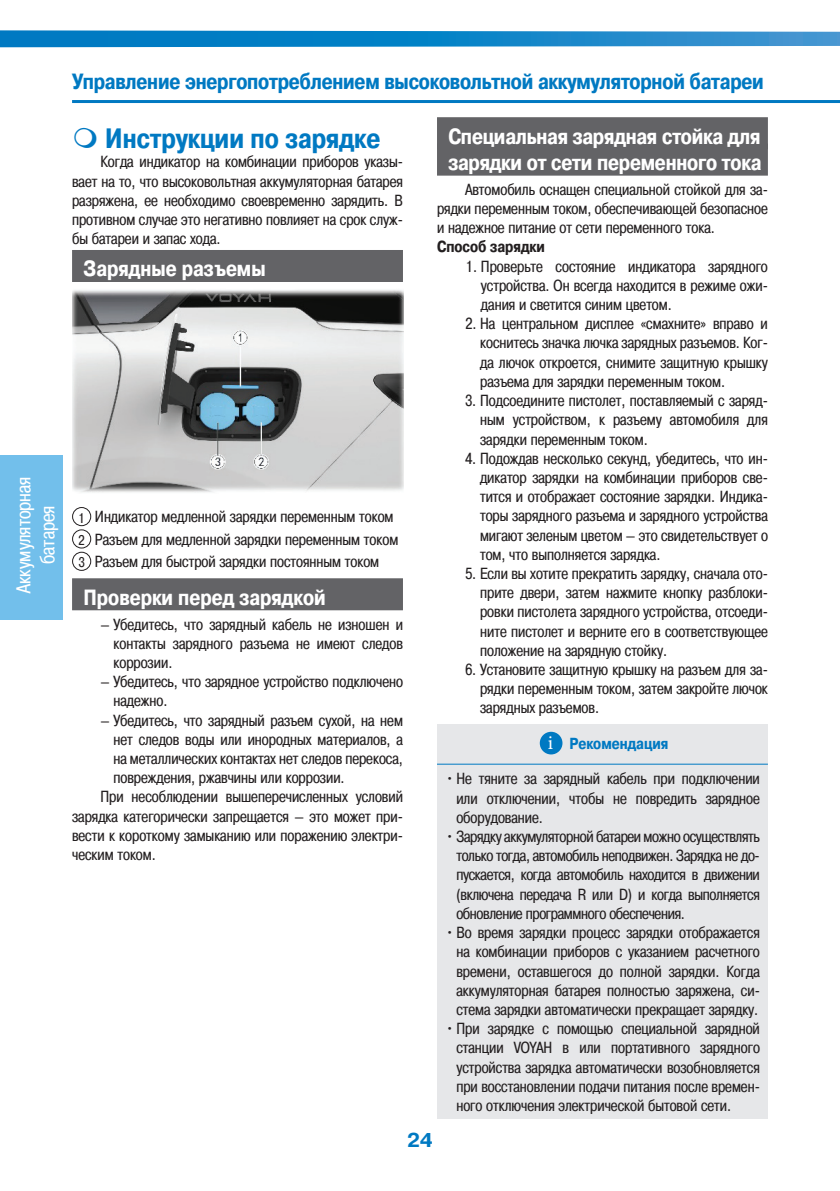
<style>
.page{position:relative;width:840px;height:1191px;background:#fff}
.page>*{position:absolute;margin:0;border:0;box-sizing:border-box;transform-origin:0 0}
.t1{font:700 28px "Pragmatica Cond C";color:#0079c2}
.t2{font:700 22px/26.4px "Pragmatica Cond C";letter-spacing:-.01em;color:#fff}
.t3{font:700 22px "Pragmatica Cond C";letter-spacing:-.01em;color:#0079c2}
.t4{font:20px/24px "Pragmatica Cond C";color:#fff;text-align:center}
.t5{font:700 20px "Pragmatica C";color:#0079c2}
.t6{font:16px/19.2px "Pragmatica Cond C";color:#231f20;text-align:justify}
.t7{font:700 16px "Pragmatica Cond C";color:#231f20}
.t8{font:700 16px "Pragmatica Cond C";color:#0079c2}
.s1{font-family:"Minion Pro";font-weight:400;font-size:20px;color:#fff}
.s2{font-size:14px}
</style>
<div class="page">
<svg style="left:0;top:30px;width:839px;height:17px;background:#258ecc"></svg>
<hr style="left:72px;top:100px;width:767px;height:3px;background:#0079c2">
<div style="left:0;top:455px;width:62px;height:165px;background:#72bfeb"></div>
<div style="left:72px;top:250px;width:331px;height:32px;background:#636366"></div>
<div style="left:72px;top:578px;width:331px;height:32px;background:#636366"></div>
<div style="left:72px;top:507px;width:19px;height:19px;border:1px solid #231f20;border-radius:50%"></div>
<div style="left:72px;top:529px;width:19px;height:19px;border:1px solid #231f20;border-radius:50%"></div>
<div style="left:72px;top:552px;width:19px;height:19px;border:1px solid #231f20;border-radius:50%"></div>
<div style="left:437px;top:117px;width:330px;height:32px;background:#636366"></div>
<div style="left:437px;top:144px;width:330px;height:32px;background:#636366"></div>
<img style="left:72px;top:290px;width:331px;height:203px">
<div style="left:437px;top:724px;width:330px;height:395px;background:#e6e7e9"></div>
<hr style="left:437px;top:763px;width:330px;height:1px;background:#0079c2">
<div style="left:539px;top:732px;width:23px;height:22px;background:#0079c2;border-radius:50%"></div>
<p class="t4" style="left:11px;top:593px;width:117px;rotate:-90deg">Аккумуляторная батарея</p>
<h2 class="t3" style="left:72px;top:69px;width:693px">Управление энергопотреблением высоковольтной аккумуляторной батареи</h2>
<h1 class="t1" style="left:105px;top:123px;width:276px">Инструкции по зарядке</h1>
<p class="t6" style="left:72px;top:152px;width:332px;text-indent:28px">Когда индикатор на комбинации приборов указы&shy;вает на то, что высоковольтная аккумуляторная батарея разряжена, ее необходимо своевременно зарядить. В противном случае это негативно повлияет на срок служ&shy;бы батареи и запас хода.</p>
<h2 class="t2" style="left:83px;top:256px;width:184px">Зарядные разъемы</h2>
<h2 class="t2" style="left:448px;top:123px;width:314px">Специальная зарядная стойка для зарядки от сети переменного тока</h2>
<p class="t6" style="left:437px;top:180px;width:332px;text-indent:28px">Автомобиль оснащен специальной стойкой для за&shy;рядки переменным током, обеспечивающей безопасное и надежное питание от сети переменного тока.</p>
<p class="t7" style="left:437px;top:238px;width:109px">Способ зарядки</p>
<p class="t6" style="left:480px;top:256px;width:288px;text-indent:-16px">1. Проверьте состояние индикатора зарядного устройства. Он всегда находится в режиме ожи&shy;дания и светится синим цветом.</p>
<p class="t6" style="left:480px;top:314px;width:289px;text-indent:-15px">2. На центральном дисплее «смахните» вправо и коснитесь значка лючка зарядных разъемов. Ког&shy;да лючок откроется, снимите защитную крышку разъема для зарядки переменным током.</p>
<p class="t6" style="left:480px;top:391px;width:289px;text-indent:-15px">3. Подсоедините пистолет, поставляемый с заряд&shy;ным устройством, к разъему автомобиля для зарядки переменным током.</p>
<p class="t6" style="left:479px;top:448px;width:289px;text-indent:-15px">4. Подождав несколько секунд, убедитесь, что ин&shy;дикатор зарядки на комбинации приборов све&shy;тится и отображает состояние зарядки. Индика&shy;торы зарядного разъема и зарядного устройства мигают зеленым цветом — это свидетельствует о том, что выполняется зарядка.</p>
<p class="t6" style="left:480px;top:564px;width:289px;text-indent:-15px">5. Если вы хотите прекратить зарядку, сначала ото&shy;прите двери, затем нажмите кнопку разблоки&shy;ровки пистолета зарядного устройства, отсоеди&shy;ните пистолет и верните его в соответствующее положение на зарядную стойку.</p>
<p class="t6" style="left:480px;top:660px;width:289px;text-indent:-15px">6. Установите защитную крышку на разъем для за&shy;рядки переменным током, затем закройте лючок зарядных разъемов.</p>
<p class="t8" style="left:547px;top:734px;width:122px"><span class="s1">i</span> Рекомендация</p>
<p class="t6" style="left:456px;top:769px;width:305px;text-indent:-11px">•Не тяните за зарядный кабель при подключении или отключении, чтобы не повредить зарядное оборудование.</p>
<p class="t6" style="left:456px;top:827px;width:305px;text-indent:-11px">•Зарядку аккумуляторной батареи можно осуществлять только тогда, автомобиль неподвижен. Зарядка не до&shy;пускается, когда автомобиль находится в движении (включена передача R или D) и когда выполняется обновление программного обеспечения.</p>
<p class="t6" style="left:456px;top:923px;width:305px;text-indent:-11px">•Во время зарядки процесс зарядки отображается на комбинации приборов с указанием расчетного времени, оставшегося до полной зарядки. Когда аккумуляторная батарея полностью заряжена, си&shy;стема зарядки автоматически прекращает зарядку.</p>
<p class="t6" style="left:456px;top:1019px;width:305px;text-indent:-11px">•При зарядке с помощью специальной зарядной станции VOYAH в или портативного зарядного устройства зарядка автоматически возобновляется при восстановлении подачи питания после времен&shy;ного отключения электрической бытовой сети.</p>
<p class="t6" style="left:78px;top:505px;width:321px;line-height:22.4px;text-align:left"><span class="s2">1</span> Индикатор медленной зарядки переменным током<br><span class="s2">2</span> Разъем для медленной зарядки переменным током<br><span class="s2">3</span> Разъем для быстрой зарядки постоянным током</p>
<h2 class="t2" style="left:83px;top:584px;width:244px">Проверки перед зарядкой</h2>
<p class="t6" style="left:113px;top:614px;width:291px;text-indent:-13px">– Убедитесь, что зарядный кабель не изношен и контакты зарядного разъема не имеют следов коррозии.</p>
<p class="t6" style="left:113px;top:672px;width:291px;text-indent:-13px">– Убедитесь, что зарядное устройство подключено надежно.</p>
<p class="t6" style="left:100px;top:710px;width:304px">– Убедитесь, что зарядный разъем сухой, на нем</p>
<p class="t6" style="left:113px;top:729px;width:291px">нет следов воды или инородных материалов, а</p>
<p class="t6" style="left:113px;top:749px;width:291px">на металлических контактах нет следов перекоса,</p>
<p class="t6" style="left:113px;top:768px;width:232px">повреждения, ржавчины или коррозии.</p>
<p class="t6" style="left:100px;top:787px;width:304px">При несоблюдении вышеперечисленных условий</p>
<p class="t6" style="left:72px;top:806px;width:332px">зарядка категорически запрещается — это может при-</p>
<p class="t6" style="left:72px;top:825px;width:332px">вести к короткому замыканию или поражению электри-</p>
<p class="t6" style="left:72px;top:845px;width:85px">ческим током.</p>
<p class="t5" style="left:407px;top:1128px;width:27px">24</p>
</div>
